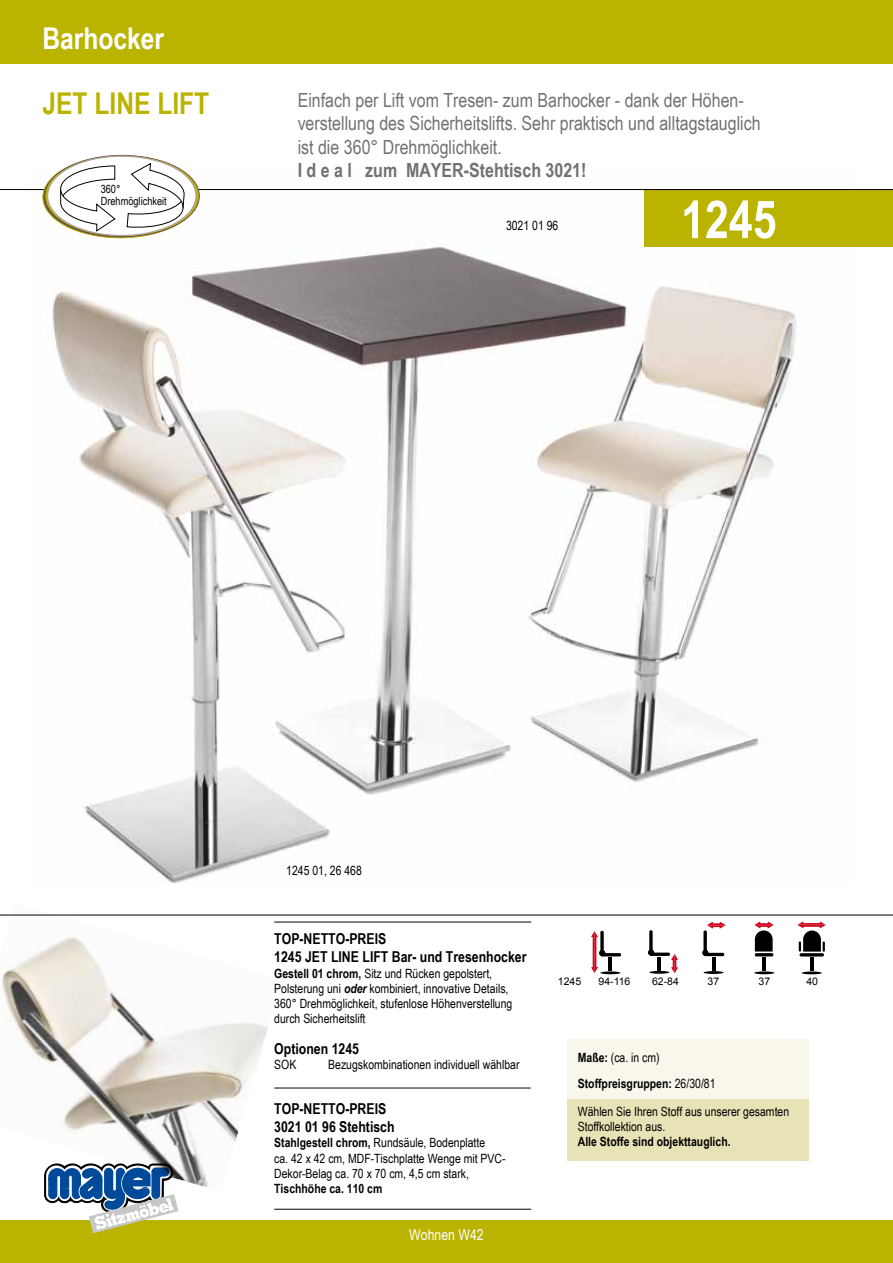
<style>
.page{position:relative;width:893px;height:1263px;background:#fff}
.page>*{position:absolute;margin:0;border:0;box-sizing:border-box;transform-origin:0 0}
.t1{font:700 52.35px "Arial Narrow";color:#fff}
.t2{font:700 30px "Arial Narrow";color:#bab300}
.t3{font:700 30px "Arial Narrow";color:#fff}
.t4{font:19.5px/23.4px "Arial Narrow";color:#707172}
.t5{font:700 19.5px "Arial Narrow";color:#707172}
.t6{font:700 15px/18px "Arial Narrow";color:#000}
.t7{font:15px "Arial Narrow";color:#fff}
.t8{font:12.75px/15.3px "Arial Narrow";color:#000}
.t9{font:700 12.75px/25.5px "Arial Narrow";color:#000}
.t10{font:11.25px/12px "Arial Narrow";color:#000}
.t11{font:10.5px "Arial";color:#000}
.s1{font-weight:700}
.s2{font-weight:700;font-style:italic}
.s3{font-weight:400}
</style>
<div class="page">
<img style="left:31px;top:165px;width:766px;height:719px">
<div style="left:0;top:0;width:893px;height:64px;background:#bab300"></div>
<div style="left:0;top:1220px;width:893px;height:43px;background:#bab300"></div>
<svg style="left:44px;top:1191px;width:134px;height:42px"></svg>
<hr style="left:274px;top:922px;width:257px;height:1px;background:#000">
<hr style="left:0;top:915px;width:893px;height:1px;background:#000">
<hr style="left:274px;top:1088px;width:257px;height:1px;background:#000">
<hr style="left:274px;top:1209px;width:257px;height:1px;background:#000">
<div style="left:645px;top:190px;width:248px;height:57px;background:#bab300"></div>
<hr style="left:601px;top:953px;width:20px;height:3px;background:#000;border-radius:2px">
<hr style="left:609px;top:957px;width:3px;height:14px;background:#000">
<hr style="left:600px;top:971px;width:20px;height:3px;background:#000;border-radius:50%">
<svg style="left:591px;top:931px;width:14px;height:42px"></svg>
<svg style="left:650px;top:952px;width:20px;height:4px"></svg>
<svg style="left:658px;top:957px;width:3px;height:13px"></svg>
<hr style="left:649px;top:971px;width:20px;height:3px;background:#000;border-radius:50%">
<svg style="left:649px;top:930px;width:4px;height:21px"></svg>
<svg style="left:671px;top:954px;width:7px;height:19px"></svg>
<div style="left:648px;top:949px;width:6px;height:7px;background:#000;border-radius:50%"></div>
<hr style="left:704px;top:953px;width:20px;height:3px;background:#000;border-radius:2px">
<hr style="left:703px;top:971px;width:21px;height:3px;background:#000;border-radius:50%">
<svg style="left:703px;top:930px;width:4px;height:21px"></svg>
<svg style="left:707px;top:922px;width:19px;height:7px"></svg>
<svg style="left:702px;top:950px;width:13px;height:20px"></svg>
<hr style="left:755px;top:953px;width:18px;height:3px;background:#000">
<hr style="left:763px;top:957px;width:3px;height:14px;background:#000">
<hr style="left:754px;top:971px;width:20px;height:3px;background:#000;border-radius:50%">
<svg style="left:754px;top:921px;width:20px;height:30px"></svg>
<hr style="left:799px;top:953px;width:25px;height:3px;background:#000;border-radius:2px">
<hr style="left:810px;top:957px;width:3px;height:14px;background:#000">
<hr style="left:802px;top:971px;width:20px;height:3px;background:#000;border-radius:50%">
<svg style="left:797px;top:921px;width:29px;height:31px"></svg>
<img style="left:0;top:914px;width:282px;height:277px">
<hr style="left:0;top:189px;width:893px;height:1px;background:#000">
<svg style="left:45px;top:155px;width:154px;height:82px"></svg>
<div style="left:48px;top:156px;width:148px;height:79px;background:#fff;border-radius:50%"></div>
<svg style="left:60px;top:166px;width:55px;height:65px"></svg>
<svg style="left:127px;top:163px;width:58px;height:66px"></svg>
<div style="left:567px;top:1039px;width:241px;height:122px;background:#f9f7eb"></div>
<div style="left:567px;top:1099px;width:241px;height:62px;background:#e8e3b6"></div>
<h2 class="t3" style="left:43px;top:16px;width:123px">Barhocker</h2>
<h2 class="t2" style="left:43px;top:81px;width:168px">JET LINE LIFT</h2>
<p class="t10" style="left:101px;top:183px;width:68px">360°<br>Drehmöglichkeit</p>
<h3 class="t4" style="left:298px;top:88px;width:465px">Einfach per Lift vom Tresen- zum Barhocker - dank der Höhen&shy;verstellung des Sicherheitslifts. Sehr praktisch und alltagstauglich ist die 360° Drehmöglichkeit.</h3>
<h3 class="t5" style="left:298px;top:155px;width:290px">I d e a l zum MAYER-Stehtisch 3021!</h3>
<p class="t8" style="left:506px;top:218px;width:54px">3021 01 96</p>
<h1 class="t1" style="left:681px;top:180px;width:97px">1245</h1>
<p class="t8" style="left:286px;top:863px;width:77px">1245 01, 26 468</p>
<p class="t6" style="left:274px;top:929px;width:254px">TOP-NETTO-PREIS<br>1245 JET LINE LIFT Bar- und Tresenhocker</p>
<p class="t8" style="left:274px;top:965px;width:240px"><span class="s1">Gestell 01 chrom,</span> Sitz und Rücken gepolstert, Polsterung uni <span class="s2">oder</span> kombiniert, innovative Details, 360° Drehmöglichkeit, stufenlose Höhenverstellung durch Sicherheitslift</p>
<p class="t6" style="left:274px;top:1039px;width:86px">Optionen 1245</p>
<p class="t8" style="left:274px;top:1057px;width:24px">SOK</p>
<p class="t8" style="left:328px;top:1057px;width:193px">Bezugskombinationen individuell wählbar</p>
<p class="t6" style="left:274px;top:1099px;width:122px">TOP-NETTO-PREIS<br>3021 01 96 Stehtisch</p>
<p class="t8" style="left:274px;top:1134px;width:233px"><span class="s1">Stahlgestell chrom,</span> Rundsäule, Bodenplatte<br>ca. 42 x 42 cm, MDF-Tischplatte Wenge mit PVC-<br>Dekor-Belag ca. 70 x 70 cm, 4,5 cm stark,</p>
<p class="t9" style="left:274px;top:1175px;width:110px">Tischhöhe ca. 110 cm</p>
<p class="t7" style="left:409px;top:1224px;width:76px">Wohnen W42</p>
<p class="t11" style="left:558px;top:975px;width:25px">1245</p>
<p class="t11" style="left:598px;top:975px;width:33px">94-116</p>
<p class="t11" style="left:652px;top:975px;width:28px">62-84</p>
<p class="t11" style="left:707px;top:975px;width:13px">37</p>
<p class="t11" style="left:758px;top:975px;width:13px">37</p>
<p class="t11" style="left:806px;top:974px;width:13px">40</p>
<p class="t9" style="left:578px;top:1044px;width:139px">Maße: <span class="s3">(ca. in cm)<br></span>Stoffpreisgruppen: <span class="s3">26/30/81</span></p>
<p class="t8" style="left:578px;top:1103px;width:213px">Wählen Sie Ihren Stoff aus unserer gesamten<br>Stoffkollektion aus.</p>
<p class="t9" style="left:578px;top:1128px;width:154px">Alle Stoffe sind objekttauglich.</p>
</div>
